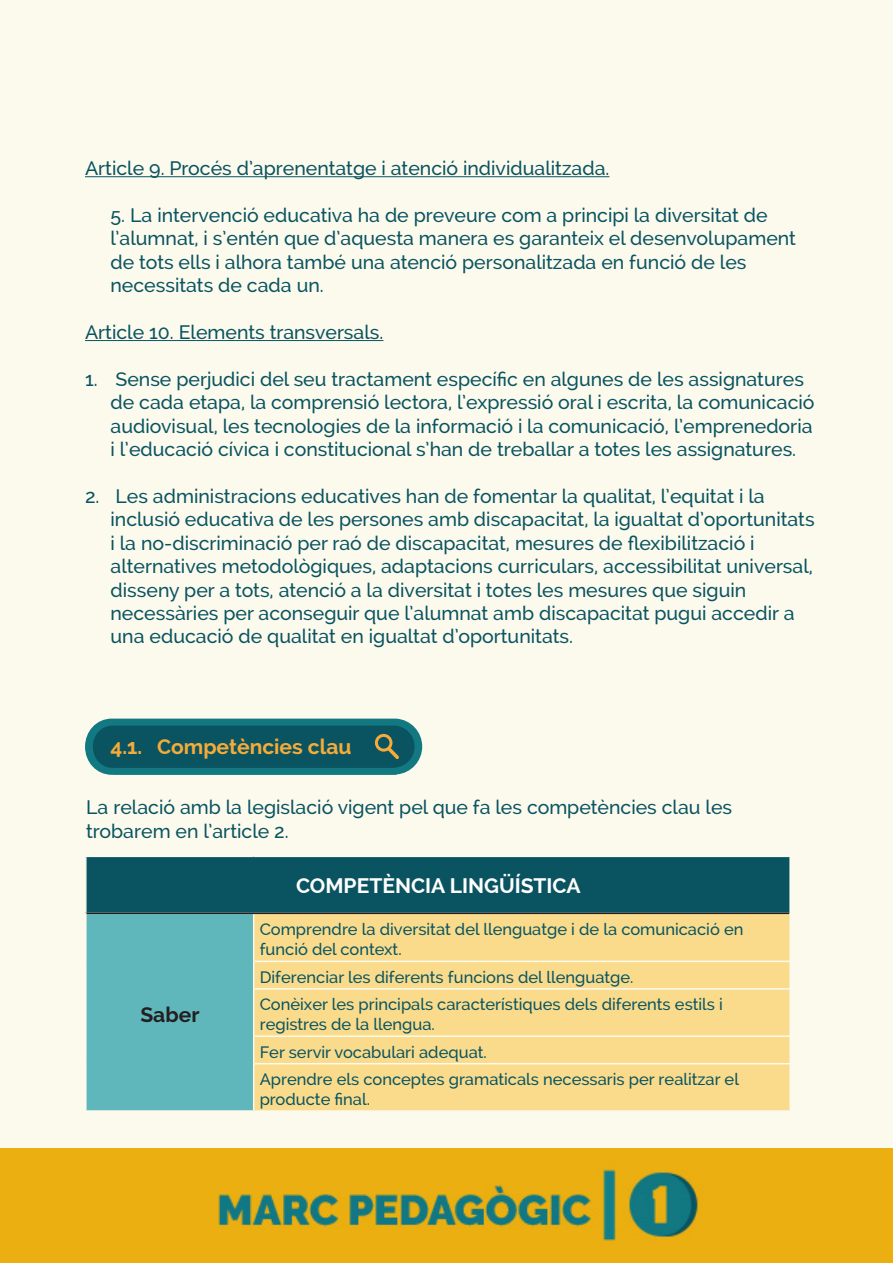
<style>
.page{position:relative;width:893px;height:1263px;background:#fff}
.page>*{position:absolute;margin:0;border:0;box-sizing:border-box;transform-origin:0 0}
.t1{font:700 21px "Raleway";color:#fff}
.t2{font:700 21px "Raleway";color:#f7ab38}
.t3{font:700 21px "Raleway";color:#231f20}
.t4{font:500 19.5px/23.4px "Raleway";color:#0a5461}
.t5{font:500 16.5px/19.8px "Raleway";color:#0a5461}
</style>
<div class="page">
<div style="left:0;top:0;width:893px;height:1170px;background:#fcfaed"></div>
<img style="left:0;top:1148px;width:893px;height:115px">
<hr style="left:85px;top:176px;width:524px;height:1px;background:#0a5461">
<hr style="left:85px;top:340px;width:298px;height:1px;background:#0a5461">
<svg style="left:85px;top:719px;width:337px;height:56px;background:#16646e"></svg>
<div style="left:86px;top:856px;width:704px;height:57px;background:#0a5461"></div>
<div style="left:86px;top:913px;width:168px;height:198px;background:#60b7bb"></div>
<div style="left:254px;top:914px;width:535px;height:196px;background:#f9db8b"></div>
<hr style="left:85px;top:855px;width:169px;height:2px;background:#fcfaed">
<hr style="left:85px;top:857px;width:2px;height:55px;background:#fcfaed">
<hr style="left:254px;top:855px;width:537px;height:2px;background:#fcfaed">
<hr style="left:789px;top:857px;width:2px;height:55px;background:#fcfaed">
<hr style="left:254px;top:912px;width:537px;height:2px;background:#fcfaed">
<hr style="left:254px;top:960px;width:537px;height:2px;background:#fcfaed">
<hr style="left:254px;top:988px;width:537px;height:1px;background:#fcfaed">
<hr style="left:254px;top:1035px;width:537px;height:2px;background:#fcfaed">
<hr style="left:254px;top:1063px;width:537px;height:1px;background:#fcfaed">
<hr style="left:85px;top:914px;width:2px;height:47px;background:#fcfaed">
<hr style="left:253px;top:914px;width:1px;height:47px;background:#fcfaed">
<hr style="left:85px;top:961px;width:2px;height:28px;background:#fcfaed">
<svg style="left:253px;top:961px;width:1px;height:28px"></svg>
<hr style="left:85px;top:989px;width:2px;height:47px;background:#fcfaed">
<hr style="left:253px;top:989px;width:1px;height:47px;background:#fcfaed">
<hr style="left:85px;top:1036px;width:2px;height:28px;background:#fcfaed">
<svg style="left:253px;top:1036px;width:1px;height:28px"></svg>
<hr style="left:85px;top:1064px;width:2px;height:46px;background:#fcfaed">
<hr style="left:253px;top:1064px;width:1px;height:46px;background:#fcfaed">
<hr style="left:85px;top:1110px;width:169px;height:2px;background:#fcfaed">
<hr style="left:86px;top:912px;width:703px;height:2px;background:#231f20">
<p class="t4" style="left:85px;top:157px;width:526px">Article 9. Procés d’aprenentatge i atenció individualitzada.</p>
<p class="t4" style="left:111px;top:203px;width:687px">5. La intervenció educativa ha de preveure com a principi la diversitat de l’alumnat, i s’entén que d’aquesta manera es garanteix el desenvolupament de tots ells i alhora també una atenció personalitzada en funció de les necessitats de cada un.</p>
<p class="t4" style="left:85px;top:320px;width:300px">Article 10. Elements transversals.</p>
<p class="t4" style="left:111px;top:367px;width:705px;text-indent:-26px">1. Sense perjudici del seu tractament específic en algunes de les assignatures de cada etapa, la comprensió lectora, l’expressió oral i escrita, la comunicació audiovisual, les tecnologies de la informació i la comunicació, l’emprenedoria i l’educació cívica i constitucional s’han de treballar a totes les assignatures.</p>
<p class="t4" style="left:111px;top:484px;width:706px;text-indent:-26px">2. Les administracions educatives han de fomentar la qualitat, l’equitat i la inclusió educativa de les persones amb discapacitat, la igualtat d’oportunitats i la no-discriminació per raó de discapacitat, mesures de flexibilització i alternatives metodològiques, adaptacions curriculars, accessibilitat universal, disseny per a tots, atenció a la diversitat i totes les mesures que siguin necessàries per aconseguir que l’alumnat amb discapacitat pugui accedir a una educació de qualitat en igualtat d’oportunitats.</p>
<h3 class="t2" style="left:111px;top:734px;width:243px">4.1. Competències clau</h3>
<p class="t4" style="left:86px;top:796px;width:647px">La relació amb la legislació vigent pel que fa les competències clau les trobarem en l’article 2.</p>
<h3 class="t1" style="left:296px;top:873px;width:286px">COMPETÈNCIA LINGÜÍSTICA</h3>
<h4 class="t3" style="left:140px;top:1003px;width:61px">Saber</h4>
<p class="t5" style="left:260px;top:919px;width:485px">Comprendre la diversitat del llenguatge i de la comunicació en funció del context.</p>
<p class="t5" style="left:260px;top:967px;width:375px">Diferenciar les diferents funcions del llenguatge.</p>
<p class="t5" style="left:260px;top:995px;width:465px">Conèixer les principals característiques dels diferents estils i registres de la llengua.</p>
<p class="t5" style="left:260px;top:1042px;width:229px">Fer servir vocabulari adequat.</p>
<p class="t5" style="left:260px;top:1069px;width:481px">Aprendre els conceptes gramaticals necessaris per realitzar el producte final.</p>
</div>
